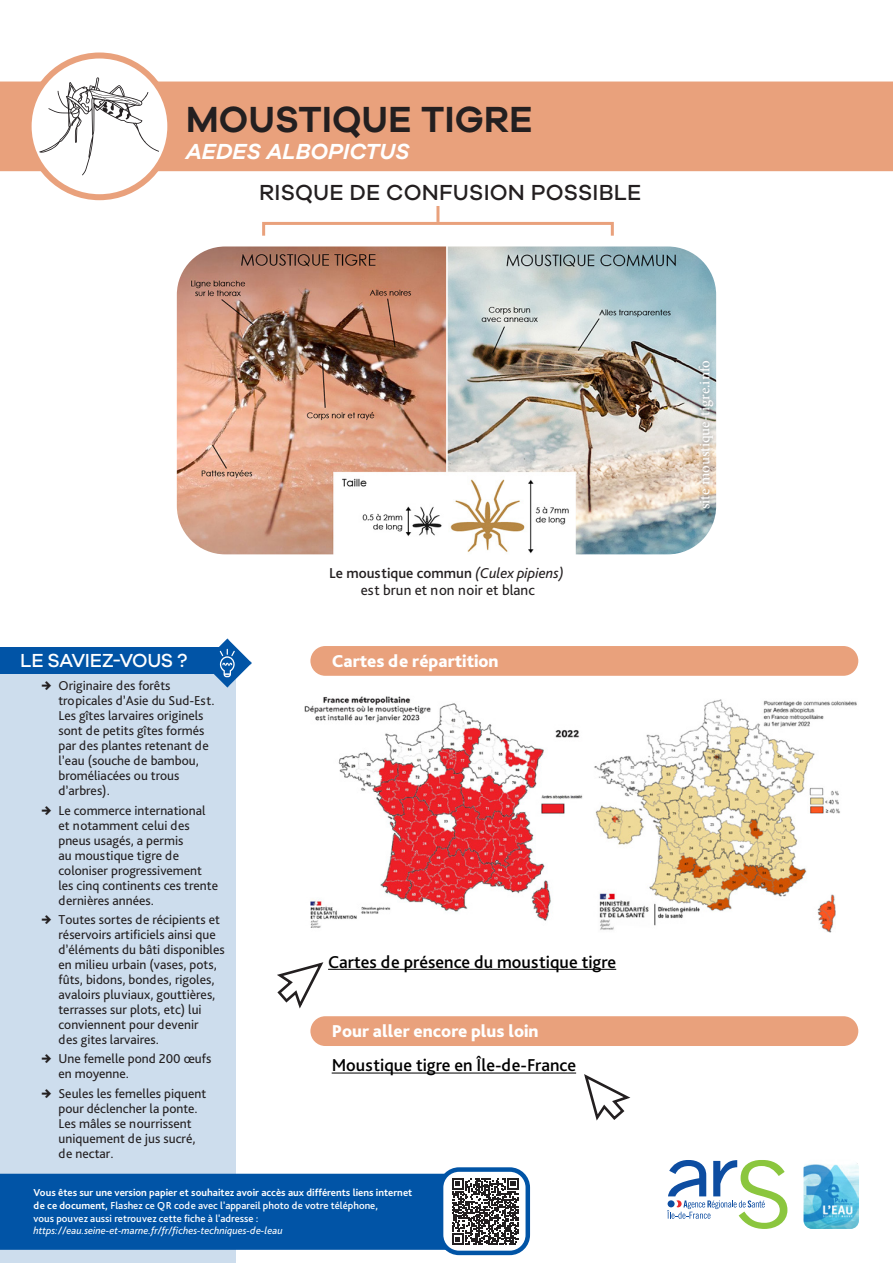
<style>
.page{position:relative;width:893px;height:1263px;background:#fff}
.page>*{position:absolute;margin:0;border:0;box-sizing:border-box;transform-origin:0 0}
.titre_1{font:600 37.5px "Galano Grotesque";color:#231f20}
.titre_2{font:500 22.5px "Galano Grotesque";letter-spacing:.01em;color:#231f20}
.titre_1-2{font:italic 600 22.5px "Galano Grotesque";color:#fff}
.signalement{font:500 19.5px "Galano Grotesque";letter-spacing:-.02em;color:#fff}
.titre_rubrique{font:800 18px "Bliss Pro";color:#fff}
.Sous_titre_signalement{font:500 18px "Bliss Pro";color:#000}
.texte_rubrique{font:500 18px "Bliss Pro";color:#000}
.nom_insect{font:15px/16.5px "Bliss Pro";color:#231f20;text-align:center}
.t1{font:500 15px "Minion Pro";color:#fff}
.t2{font:13.5px/15px "Bliss Pro";color:#231f20}
.texte_rubrique-2{font:500 10.65px/12.8px "Bliss Pro";color:#fff}
.s1{font-family:"Galano Grotesque";font-weight:700}
.s2{font-weight:500}
.s3{font-style:italic}
.s4{font-weight:700}
.s5{font-weight:400;font-style:italic}
</style>
<div class="page">
<div style="left:0;top:674px;width:236px;height:589px;background:#cddded"></div>
<div style="left:0;top:82px;width:893px;height:89px;background:#e9a17c"></div>
<div style="left:0;top:647px;width:227px;height:27px;background:#0154a6"></div>
<svg style="left:29px;top:55px;width:141px;height:142px"></svg>
<div style="left:26px;top:52px;width:147px;height:148px;border:6px solid #e9a17c;border-radius:50%"></div>
<div style="left:310px;top:1016px;width:548px;height:30px;background:#e9a17c;border-radius:15px"></div>
<hr style="left:332px;top:1072px;width:244px;height:1px;background:#000">
<svg style="left:584px;top:1074px;width:47px;height:47px"></svg>
<svg style="left:262px;top:220px;width:352px;height:16px"></svg>
<hr style="left:436px;top:206px;width:3px;height:16px;background:#e9a17c">
<svg style="left:667px;top:1160px;width:120px;height:69px"></svg>
<div style="left:439px;top:1167px;width:91px;height:88px;border:4px solid #0154a6;border-radius:18px"></div>
<img style="left:594px;top:699px;width:263px;height:233px">
<img style="left:304px;top:696px;width:279px;height:232px">
<img style="left:178px;top:248px;width:537px;height:305px">
<div style="left:166px;top:236px;width:561px;height:329px;border:11px solid #fff;border-radius:54px"></div>
<div style="left:310px;top:646px;width:548px;height:30px;background:#e9a17c;border-radius:15px"></div>
<img style="left:803px;top:1163px;width:56px;height:66px">
<hr style="left:328px;top:969px;width:288px;height:1px;background:#000">
<svg style="left:277px;top:962px;width:47px;height:47px"></svg>
<div style="left:694px;top:356px;width:23px;height:156px;background:#231f20;opacity:.44"></div>
<svg style="left:39px;top:77px;width:120px;height:98px"></svg>
<svg style="left:0;top:1174px;width:519px;height:76px;background:#155ca2"></svg>
<svg style="left:203px;top:639px;width:49px;height:48px"></svg>
<p class="titre_1" style="left:186px;top:96px;width:349px">MOUSTIQUE TIGRE</p>
<p class="titre_1-2" style="left:186px;top:137px;width:225px">AEDES ALBOPICTUS</p>
<p class="titre_2" style="left:259px;top:179px;width:384px">RISQUE DE CONFUSION POSSIBLE</p>
<p class="signalement" style="left:20px;top:649px;width:169px">LE SAVIEZ-VOUS ?</p>
<p class="t2" style="left:58px;top:678px;width:158px;text-indent:-17px"><span class="s1">→</span> Originaire des forêts tropicales d’Asie du Sud-Est.<br>Les gîtes larvaires originels sont de petits gîtes formés par des plantes retenant de l’eau (souche de bambou, broméliacées ou trous d’arbres).</p>
<p class="t2" style="left:58px;top:802px;width:161px;text-indent:-17px"><span class="s1">→</span> Le commerce international et notamment celui des pneus usagés, a permis<br>au moustique tigre de coloniser progressivement les cinq continents ces trente dernières années.</p>
<p class="t2" style="left:58px;top:912px;width:168px;text-indent:-17px"><span class="s1">→</span> Toutes sortes de récipients et réservoirs artificiels ainsi que d’éléments du bâti disponibles en milieu urbain (vases, pots, fûts, bidons, bondes, rigoles, avaloirs pluviaux, gouttières, terrasses sur plots, etc) lui conviennent pour devenir<br>des gites larvaires.</p>
<p class="t2" style="left:58px;top:1051px;width:154px;text-indent:-17px"><span class="s1">→</span> Une femelle pond 200 œufs en moyenne.</p>
<p class="t2" style="left:58px;top:1085px;width:149px;text-indent:-17px"><span class="s1">→</span> Seules les femelles piquent pour déclencher la ponte.<br>Les mâles se nourrissent uniquement de jus sucré, de nectar.</p>
<p class="nom_insect" style="left:329px;top:565px;width:236px"><span class="s2">Le moustique commun</span> <span class="s3">(Culex pipiens) </span>est brun et non noir et blanc</p>
<p class="titre_rubrique" style="left:332px;top:650px;width:169px">Cartes de répartition</p>
<p class="Sous_titre_signalement" style="left:328px;top:950px;width:290px">Cartes de présence du moustique tigre</p>
<p class="titre_rubrique" style="left:332px;top:1020px;width:208px">Pour aller encore plus loin</p>
<p class="texte_rubrique" style="left:332px;top:1054px;width:246px">Moustique tigre en Île-de-France</p>
<p class="texte_rubrique-2" style="left:34px;top:1186px;width:380px"><span class="s4">Vous êtes sur une version papier et souhaitez avoir accès aux différents liens internet de ce document,</span> Flashez ce QR code avec l'appareil photo de votre téléphone,<br>vous pouvez aussi retrouvez cette fiche à l'adresse : <span class="s5">https://eau.seine-et-marne.fr/fr/fiches-techniques-de-leau</span></p>
<p class="t1" style="left:694px;top:509px;width:150px;rotate:-90deg">site moustique-tigre.info</p>
</div>
